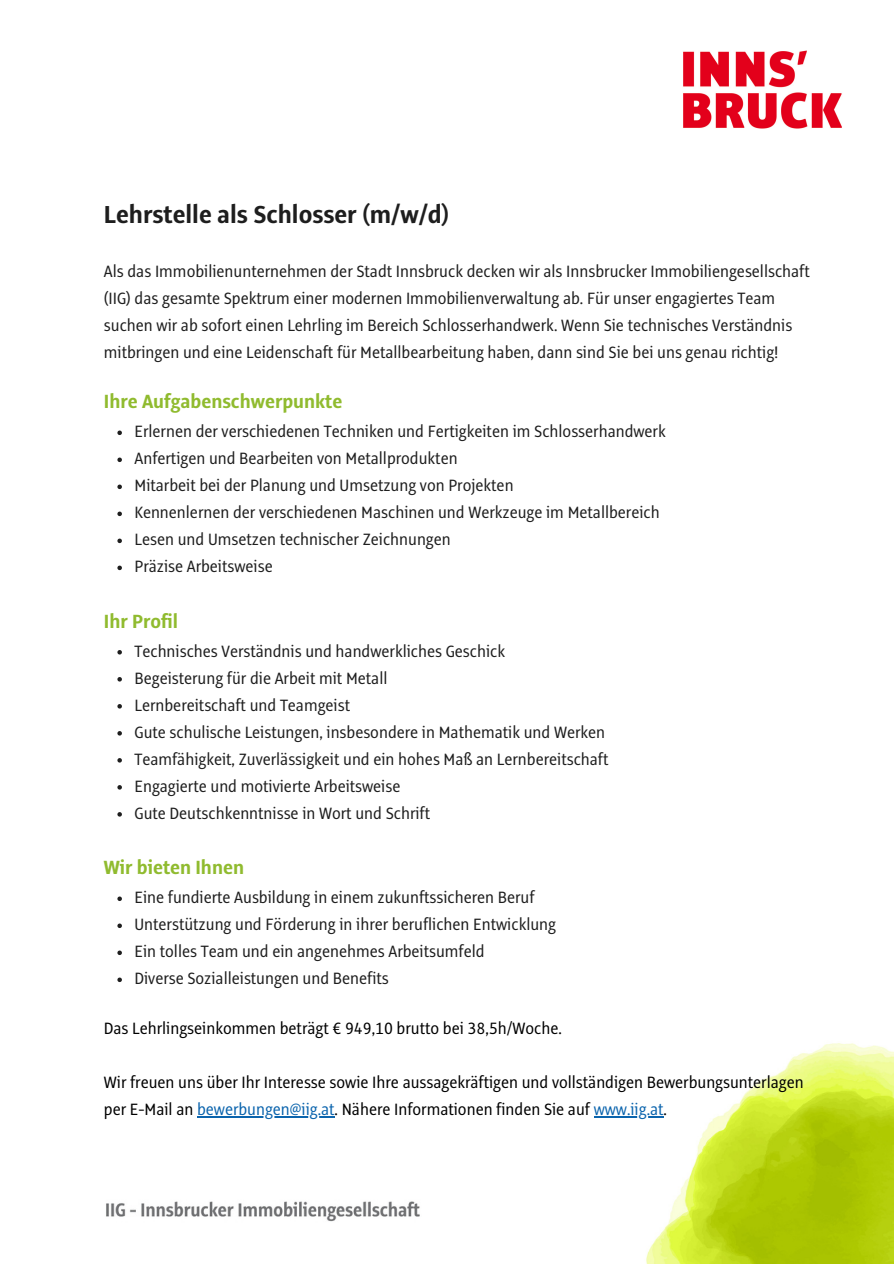
<style>
.page{position:relative;width:894px;height:1264px;background:#fff}
.page>*{position:absolute;margin:0;border:0;box-sizing:border-box;transform-origin:0 0}
.t1{font:700 27px "Alto Con";color:#1e1e1e}
.t2{font:700 21px "Alto Con";color:#90bb2f}
.t3{font:18px/27px "Alto Con";color:#1e1e1e}
.t4{font:18px "Alto Con";color:#000}
.s1{color:#0b64ad}
</style>
<div class="page">
<img style="left:683px;top:51px;width:159px;height:77px">
<img style="left:632px;top:1043px;width:261px;height:220px">
<img style="left:106px;top:1201px;width:314px;height:21px">
<svg style="left:117px;top:430px;width:5px;height:5px"></svg>
<svg style="left:117px;top:457px;width:5px;height:5px"></svg>
<svg style="left:117px;top:484px;width:5px;height:5px"></svg>
<svg style="left:117px;top:511px;width:5px;height:5px"></svg>
<svg style="left:117px;top:538px;width:5px;height:5px"></svg>
<svg style="left:117px;top:565px;width:5px;height:5px"></svg>
<svg style="left:117px;top:650px;width:5px;height:4px"></svg>
<svg style="left:117px;top:677px;width:5px;height:4px"></svg>
<svg style="left:117px;top:704px;width:5px;height:4px"></svg>
<svg style="left:117px;top:731px;width:5px;height:4px"></svg>
<svg style="left:117px;top:758px;width:5px;height:4px"></svg>
<svg style="left:117px;top:785px;width:5px;height:4px"></svg>
<svg style="left:117px;top:812px;width:5px;height:4px"></svg>
<svg style="left:117px;top:896px;width:5px;height:5px"></svg>
<svg style="left:117px;top:923px;width:5px;height:5px"></svg>
<svg style="left:117px;top:950px;width:5px;height:5px"></svg>
<svg style="left:117px;top:977px;width:5px;height:5px"></svg>
<hr style="left:197px;top:1116px;width:137px;height:1px;background:#0b64ad">
<hr style="left:593px;top:1116px;width:70px;height:1px;background:#0b64ad">
<p class="t1" style="left:104px;top:202px;width:347px">Lehrstelle als Schlosser (m/w/d)</p>
<h1 class="t3" style="left:104px;top:258px;width:707px">Als das Immobilienunternehmen der Stadt Innsbruck decken wir als Innsbrucker Immobiliengesellschaft (IIG) das gesamte Spektrum einer modernen Immobilienverwaltung ab. Für unser engagiertes Team suchen wir ab sofort einen Lehrling im Bereich Schlosserhandwerk. Wenn Sie technisches Verständnis mitbringen und eine Leidenschaft für Metallbearbeitung haben, dann sind Sie bei uns genau richtig!</h1>
<p class="t2" style="left:104px;top:392px;width:240px">Ihre Aufgabenschwerpunkte</p>
<h2 class="t3" style="left:134px;top:419px;width:532px">Erlernen der verschiedenen Techniken und Fertigkeiten im Schlosserhandwerk</h2>
<p class="t3" style="left:134px;top:446px;width:324px">Anfertigen und Bearbeiten von Metallprodukten</p>
<p class="t3" style="left:134px;top:473px;width:380px">Mitarbeit bei der Planung und Umsetzung von Projekten</p>
<p class="t3" style="left:134px;top:500px;width:526px">Kennenlernen der verschiedenen Maschinen und Werkzeuge im Metallbereich</p>
<p class="t3" style="left:134px;top:527px;width:318px">Lesen und Umsetzen technischer Zeichnungen</p>
<p class="t3" style="left:134px;top:554px;width:140px">Präzise Arbeitsweise</p>
<p class="t2" style="left:104px;top:611px;width:76px">Ihr Profil</p>
<h2 class="t3" style="left:134px;top:638px;width:372px">Technisches Verständnis und handwerkliches Geschick</h2>
<p class="t3" style="left:134px;top:665px;width:254px">Begeisterung für die Arbeit mit Metall</p>
<p class="t3" style="left:134px;top:692px;width:217px">Lernbereitschaft und Teamgeist</p>
<p class="t3" style="left:134px;top:719px;width:472px">Gute schulische Leistungen, insbesondere in Mathematik und Werken</p>
<p class="t3" style="left:134px;top:746px;width:475px">Teamfähigkeit, Zuverlässigkeit und ein hohes Maß an Lernbereitschaft</p>
<p class="t3" style="left:134px;top:773px;width:267px">Engagierte und motivierte Arbeitsweise</p>
<p class="t3" style="left:134px;top:800px;width:297px">Gute Deutschkenntnisse in Wort und Schrift</p>
<p class="t2" style="left:104px;top:857px;width:142px">Wir bieten Ihnen</p>
<h2 class="t3" style="left:134px;top:884px;width:401px">Eine fundierte Ausbildung in einem zukunftssicheren Beruf</h2>
<p class="t3" style="left:134px;top:911px;width:423px">Unterstützung und Förderung in ihrer beruflichen Entwicklung</p>
<p class="t3" style="left:134px;top:938px;width:351px">Ein tolles Team und ein angenehmes Arbeitsumfeld</p>
<p class="t3" style="left:134px;top:965px;width:256px">Diverse Sozialleistungen und Benefits</p>
<p class="t4" style="left:104px;top:1020px;width:459px">Das Lehrlingseinkommen beträgt € 949,10 brutto bei 38,5h/Woche.</p>
<p class="t4" style="left:104px;top:1074px;width:701px">Wir freuen uns über Ihr Interesse sowie Ihre aussagekräftigen und vollständigen Bewerbungsunterlagen</p>
<p class="t4" style="left:104px;top:1101px;width:564px">per E-Mail an <span class="s1">bewerbungen@iig.at</span>. Nähere Informationen finden Sie auf <span class="s1">www.iig.at</span>.</p>
</div>
